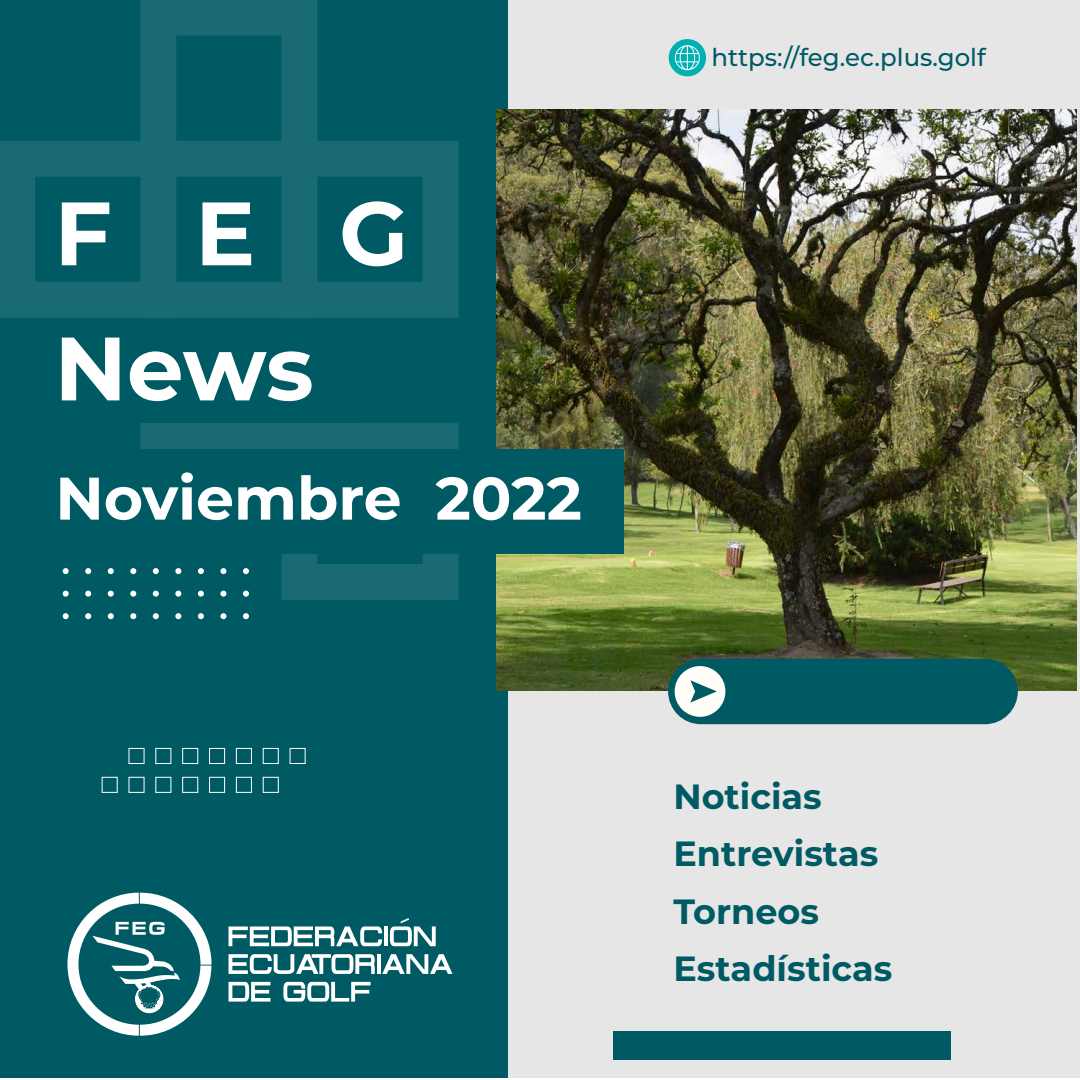
<style>
.page{position:relative;width:1080px;height:1080px;background:#fff}
.page>*{position:absolute;margin:0;border:0;box-sizing:border-box;transform-origin:0 0}
.t1{font:700 89.8px/135.1px "Montserrat";color:#fff}
.t2{font:700 60px "Montserrat";color:#fff}
.t3{font:700 35px/57.4px "Montserrat";color:#005a64}
.t4{font:500 24.5px "Montserrat";color:#005a64}
</style>
<div class="page">
<div style="left:3px;top:0;width:1077px;height:1077px;background:#e6e6e6"></div>
<div style="left:0;top:0;width:507px;height:1077px;background:#005a64"></div>
<svg style="left:0;top:0;width:458px;height:600px"></svg>
<div style="left:0;top:692px;width:507px;height:386px;background:#005a64"></div>
<div style="left:35px;top:318px;width:321px;height:105px;background:#005a64"></div>
<svg style="left:243px;top:613px;width:6px;height:6px"></svg>
<svg style="left:220px;top:613px;width:6px;height:6px"></svg>
<svg style="left:198px;top:613px;width:6px;height:6px"></svg>
<svg style="left:175px;top:613px;width:6px;height:6px"></svg>
<svg style="left:153px;top:613px;width:6px;height:6px"></svg>
<svg style="left:130px;top:613px;width:6px;height:6px"></svg>
<svg style="left:108px;top:613px;width:6px;height:6px"></svg>
<svg style="left:85px;top:613px;width:6px;height:6px"></svg>
<svg style="left:63px;top:613px;width:6px;height:6px"></svg>
<svg style="left:243px;top:591px;width:6px;height:6px"></svg>
<svg style="left:220px;top:591px;width:6px;height:6px"></svg>
<svg style="left:198px;top:591px;width:6px;height:6px"></svg>
<svg style="left:175px;top:591px;width:6px;height:6px"></svg>
<svg style="left:153px;top:591px;width:6px;height:6px"></svg>
<svg style="left:130px;top:591px;width:6px;height:6px"></svg>
<svg style="left:108px;top:591px;width:6px;height:6px"></svg>
<svg style="left:85px;top:591px;width:6px;height:6px"></svg>
<svg style="left:63px;top:591px;width:6px;height:6px"></svg>
<svg style="left:243px;top:568px;width:6px;height:6px"></svg>
<svg style="left:220px;top:568px;width:6px;height:6px"></svg>
<svg style="left:198px;top:568px;width:6px;height:6px"></svg>
<svg style="left:175px;top:568px;width:6px;height:6px"></svg>
<svg style="left:153px;top:568px;width:6px;height:6px"></svg>
<svg style="left:130px;top:568px;width:6px;height:6px"></svg>
<svg style="left:108px;top:568px;width:6px;height:6px"></svg>
<svg style="left:85px;top:568px;width:6px;height:6px"></svg>
<svg style="left:63px;top:568px;width:6px;height:6px"></svg>
<div style="left:669px;top:39px;width:37px;height:37px;background:#00b1b3;border-radius:50%"></div>
<svg style="left:675px;top:45px;width:25px;height:25px"></svg>
<div style="left:102px;top:777px;width:16px;height:16px;border:1px solid #fff"></div>
<div style="left:128px;top:777px;width:17px;height:16px;border:1px solid #fff"></div>
<div style="left:155px;top:777px;width:16px;height:16px;border:1px solid #fff"></div>
<div style="left:182px;top:777px;width:16px;height:16px;border:1px solid #fff"></div>
<div style="left:209px;top:777px;width:16px;height:16px;border:1px solid #fff"></div>
<div style="left:236px;top:777px;width:16px;height:16px;border:1px solid #fff"></div>
<div style="left:263px;top:777px;width:16px;height:16px;border:1px solid #fff"></div>
<div style="left:128px;top:748px;width:17px;height:16px;border:1px solid #fff"></div>
<div style="left:155px;top:748px;width:16px;height:16px;border:1px solid #fff"></div>
<div style="left:182px;top:748px;width:16px;height:16px;border:1px solid #fff"></div>
<div style="left:209px;top:748px;width:16px;height:16px;border:1px solid #fff"></div>
<div style="left:236px;top:748px;width:16px;height:16px;border:1px solid #fff"></div>
<div style="left:263px;top:748px;width:16px;height:16px;border:1px solid #fff"></div>
<div style="left:290px;top:748px;width:16px;height:16px;border:1px solid #fff"></div>
<svg style="left:67px;top:893px;width:145px;height:143px"></svg>
<svg style="left:229px;top:926px;width:153px;height:20px"></svg>
<hr style="left:384px;top:926px;width:4px;height:20px;background:#fff">
<svg style="left:229px;top:954px;width:146px;height:20px"></svg>
<hr style="left:377px;top:954px;width:4px;height:20px;background:#fff">
<svg style="left:382px;top:954px;width:70px;height:20px"></svg>
<svg style="left:229px;top:982px;width:41px;height:20px"></svg>
<svg style="left:283px;top:982px;width:88px;height:20px"></svg>
<svg style="left:390px;top:918px;width:46px;height:28px"></svg>
<div style="left:613px;top:1031px;width:338px;height:28px;background:#005a64"></div>
<img style="left:496px;top:110px;width:581px;height:581px">
<div style="left:35px;top:449px;width:589px;height:105px;background:#005a64"></div>
<div style="left:668px;top:659px;width:350px;height:65px;background:#005a64;border-radius:33px"></div>
<div style="left:675px;top:666px;width:50px;height:51px;background:#fffef9;border-radius:50%"></div>
<svg style="left:690px;top:680px;width:27px;height:23px"></svg>
<h1 class="t1" style="left:54px;top:161px;width:355px">F E G<br>News</h1>
<h2 class="t2" style="left:55px;top:455px;width:528px">Noviembre 2022</h2>
<p class="t4" style="left:712px;top:40px;width:276px">https://feg.ec.plus.golf</p>
<p class="t3" style="left:673px;top:766px;width:220px">Noticias<br>Entrevistas<br>Torneos<br>Estadísticas</p>
</div>
